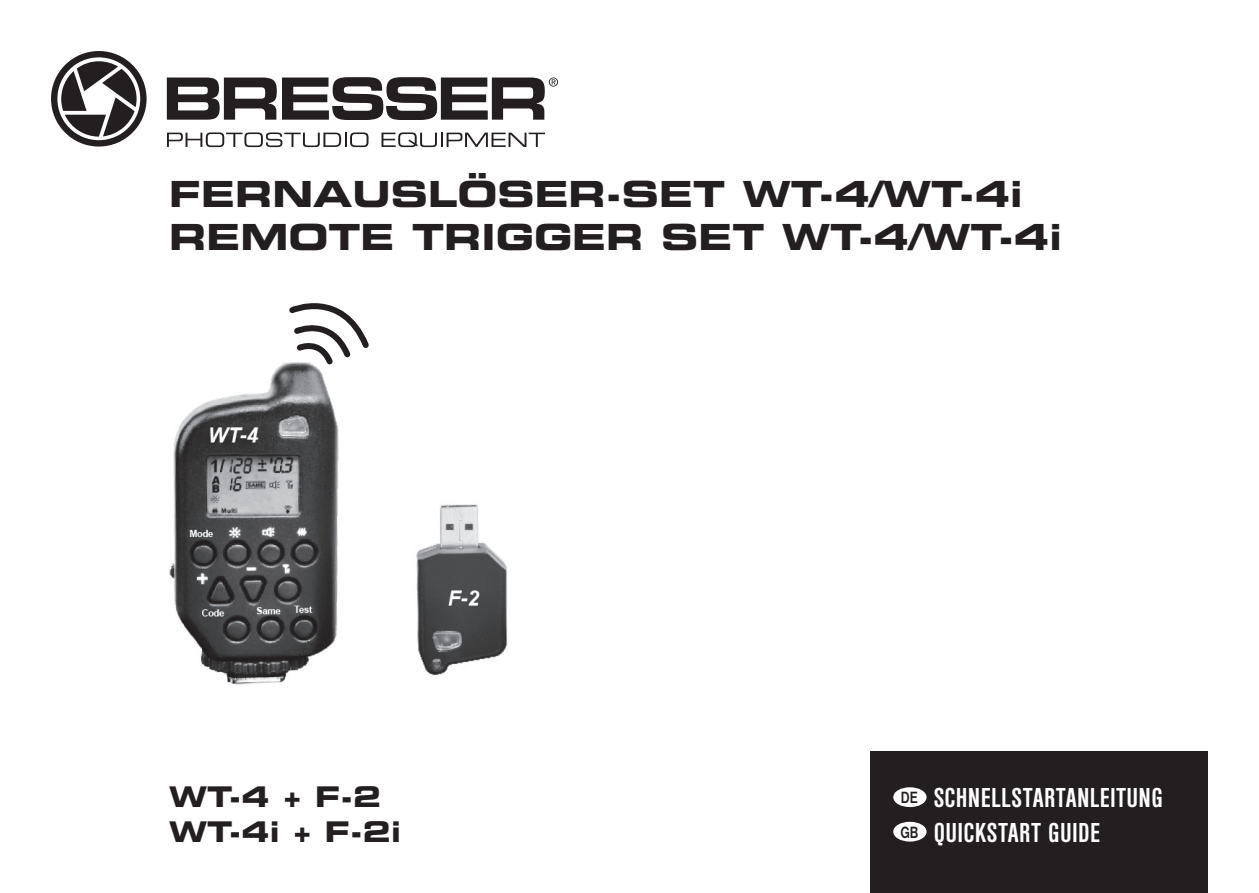
<style>
.page{position:relative;width:1259px;height:893px;background:#fff}
.page>*{position:absolute;margin:0;border:0;box-sizing:border-box;transform-origin:0 0}
.t1{font:36px/43.5px "Eurostile Bold Extended Two";color:#231f20}
.t2{font:28.5px/34.5px "Nimbus San D Bol Con";letter-spacing:.01em;color:#fff}
.t3{font:28.5px/34.5px "Eurostile Bold Extended Two";color:#231f20}
.s1{font-family:"Nimbus San D";font-weight:700;font-size:16.8px;color:#231f20}
</style>
<div class="page">
<div style="left:870px;top:751px;width:338px;height:142px;background:#231f20"></div>
<div style="left:894px;top:788px;width:31px;height:18px;background:#fff;border-radius:50%"></div>
<div style="left:893px;top:787px;width:33px;height:20px;border:2px solid #fff;border-radius:50%"></div>
<div style="left:894px;top:823px;width:31px;height:17px;background:#fff;border-radius:50%"></div>
<div style="left:893px;top:822px;width:33px;height:20px;border:2px solid #fff;border-radius:50%"></div>
<img style="left:169px;top:363px;width:338px;height:322px">
<svg style="left:286px;top:303px;width:87px;height:66px"></svg>
<svg style="left:167px;top:77px;width:391px;height:43px"></svg>
<svg style="left:167px;top:132px;width:201px;height:15px"></svg>
<svg style="left:381px;top:132px;width:164px;height:15px"></svg>
<svg style="left:61px;top:61px;width:76px;height:76px"></svg>
<div style="left:51px;top:51px;width:96px;height:96px;border:6px solid #231f20;border-radius:50%"></div>
<p class="t1" style="left:169px;top:171px;width:487px">FERNAUSLÖSER-SET</p>
<p class="t1" style="left:169px;top:171px;width:894px;text-indent:574px">WT-4/WT-4I<br>REMOTE TRIGGER SET WT-4/WT-4I</p>
<p class="t3" style="left:169px;top:779px;width:233px">WT-4 + F-2<br>WT-4I + F-2I</p>
<p class="t2" style="left:900px;top:781px;width:264px"><span class="s1">DE</span> SCHNELLSTARTANLEITUNG<br><span class="s1">GB</span> QUICKSTART</p>
<p class="t2" style="left:1048px;top:815px;width:51px">GUIDE</p>
</div>
